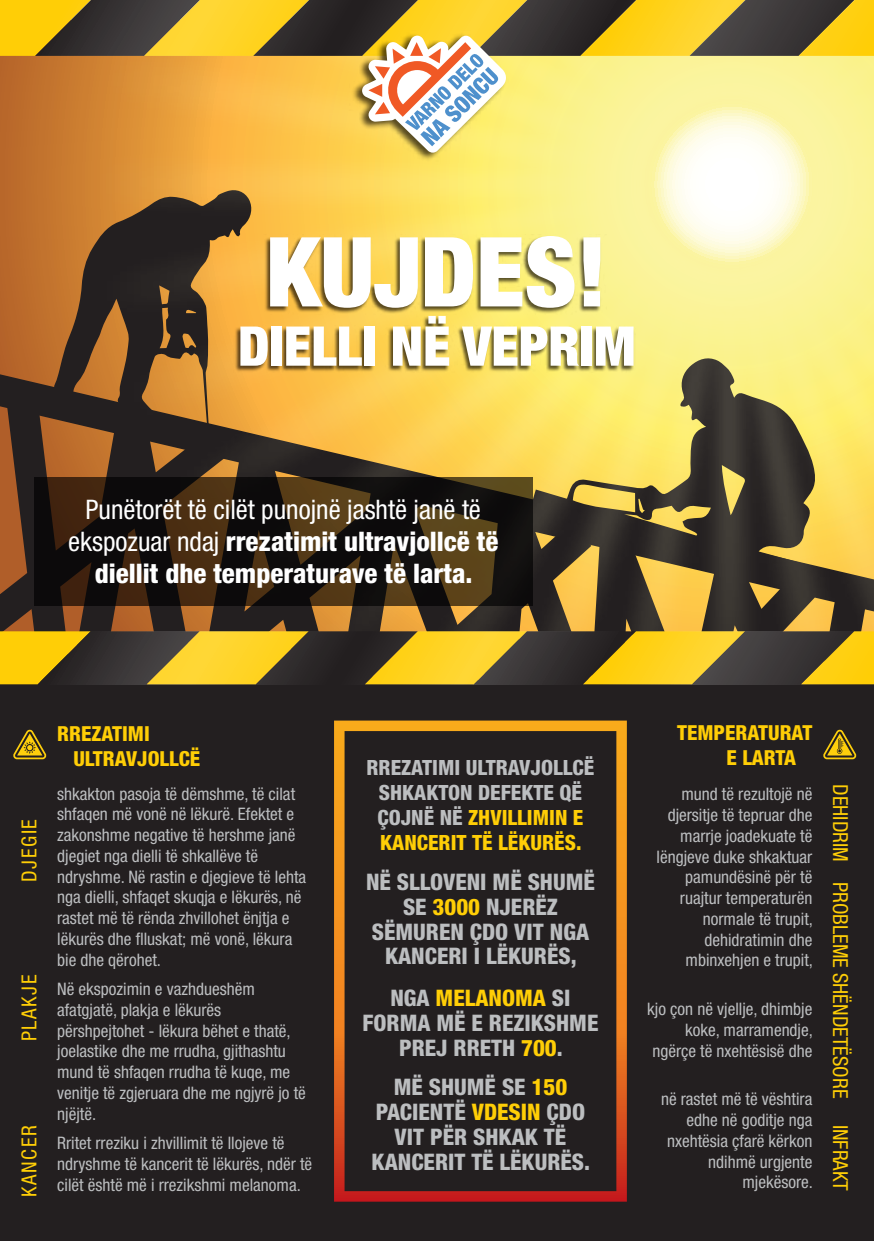
<style>
.page{position:relative;width:874px;height:1241px;background:#fff}
.page>*{position:absolute;margin:0;border:0;box-sizing:border-box;transform-origin:0 0}
.t1{font:800 condensed 26.95px/32.4px "Helvetica Neue LT Pro";color:#fff;text-align:center}
.t2{font:800 condensed 22.75px/24.8px "Helvetica Neue LT Pro";color:#bcbec0;text-align:center}
.t3{font:800 condensed 21px/24.8px "Helvetica Neue LT Pro";color:#bcbec0;text-align:center}
.t4{font:condensed 20.65px "Helvetica Neue LT Pro";color:#ffce06}
.t5{font:800 condensed 20.65px/24.8px "Helvetica Neue LT Pro";color:#ffce06}
.t6{font:condensed 17.32px/20.7px "Helvetica Neue LT Pro";color:#bcbec0}
.s1{font-weight:400}
.s2{color:#ffce06}
</style>
<div class="page">
<img style="left:0;top:153px;width:873px;height:478px">
<div style="left:0;top:684px;width:873px;height:556px;background:#231f20"></div>
<svg style="left:0;top:631px;width:873px;height:53px;background:#998128"></svg>
<img style="left:349px;top:153px;width:159px;height:10px">
<svg style="left:0;top:0;width:873px;height:153px;background:#ceaf5b"></svg>
<svg style="left:34px;top:477px;width:498px;height:128px;background:#291d0f"></svg>
<svg style="left:334px;top:720px;width:292px;height:481px"></svg>
<svg style="left:13px;top:729px;width:34px;height:31px"></svg>
<svg style="left:823px;top:729px;width:34px;height:31px"></svg>
<img style="left:233px;top:234px;width:402px;height:138px">
<svg style="left:270px;top:237px;width:147px;height:71px"></svg>
<svg style="left:425px;top:237px;width:48px;height:69px"></svg>
<svg style="left:480px;top:236px;width:94px;height:72px"></svg>
<svg style="left:583px;top:237px;width:17px;height:69px"></svg>
<svg style="left:240px;top:326px;width:27px;height:39px"></svg>
<div style="left:271px;top:326px;width:10px;height:39px;background:#fff"></div>
<svg style="left:286px;top:326px;width:75px;height:39px"></svg>
<div style="left:364px;top:326px;width:10px;height:39px;background:#fff"></div>
<svg style="left:393px;top:316px;width:56px;height:49px"></svg>
<svg style="left:462px;top:326px;width:116px;height:39px"></svg>
<div style="left:581px;top:326px;width:10px;height:39px;background:#fff"></div>
<svg style="left:595px;top:326px;width:38px;height:39px"></svg>
<h1 class="t1" style="left:68px;top:492px;width:431px"><span class="s1">Punëtorët të cilët punojnë jashtë janë të ekspozuar ndaj</span> rrezatimit ultravjollcë të diellit dhe temperaturave të larta.</h1>
<p class="t5" style="left:726px;top:720px;width:87px;text-indent:-49px">TEMPERATURAT<br>E LARTA</p>
<p class="t5" style="left:73px;top:720px;width:128px;text-indent:-16px">RREZATIMI<br>ULTRAVJOLLCË</p>
<p class="t3" style="left:366px;top:755px;width:229px">RREZATIMI ULTRAVJOLLCË<br>SHKAKTON DEFEKTE QË<br>ÇOJNË NË <span class="s2">ZHVILLIMIN E<br>KANCERIT TË LËKURËS.</span></p>
<h2 class="t2" style="left:366px;top:868px;width:230px">NË SLLOVENI MË SHUMË<br>SE <span class="s2">3000</span> NJERËZ<br>SËMUREN ÇDO VIT NGA<br>KANCERI I LËKURËS,</h2>
<h2 class="t2" style="left:362px;top:984px;width:237px">NGA <span class="s2">MELANOMA</span> SI<br>FORMA MË E REZIKSHME<br>PREJ RRETH <span class="s2">700</span>.</h2>
<h2 class="t2" style="left:371px;top:1073px;width:220px">MË SHUMË SE <span class="s2">150<br></span>PACIENTË <span class="s2">VDESIN</span> ÇDO<br>VIT PËR SHKAK TË<br>KANCERIT TË LËKURËS.</h2>
<p class="t4" style="left:851px;top:783px;width:79px;rotate:90deg">DEHIDRIM</p>
<p class="t6" style="left:57px;top:783px;width:250px">shkakton pasoja të dëmshme, të cilat shfaqen më vonë në lëkurë. Efektet e zakonshme negative të hershme janë djegiet nga dielli të shkallëve të ndryshme. Në rastin e djegieve të lehta nga dielli, shfaqet skuqja e lëkurës, në rastet më të rënda zhvillohet ënjtja e lëkurës dhe flluskat; më vonë, lëkura bie dhe qërohet.</p>
<p class="t6" style="left:57px;top:978px;width:250px">Në ekspozimin e vazhdueshëm afatgjatë, plakja e lëkurës përshpejtohet - lëkura bëhet e thatë, joelastike dhe me rrudha, gjithashtu mund të shfaqen rrudha të kuqe, me venitje të zgjeruara dhe me ngjyrë jo të njëjtë.</p>
<p class="t6" style="left:57px;top:1132px;width:256px">Rritet rreziku i zhvillimit të llojeve të ndryshme të kancerit të lëkurës, ndër të cilët është më i rrezikshmi melanoma.</p>
<p class="t6" style="left:656px;top:783px;width:158px;text-align:right">mund të rezultojë në djersitje të tepruar dhe marrje joadekuate të lëngjeve duke shkaktuar pamundësinë për të ruajtur temperaturën normale të trupit, dehidratimin dhe mbinxehjen e trupit,</p>
<p class="t6" style="left:647px;top:998px;width:167px;text-align:right">kjo çon në vjellje, dhimbje koke, marramendje, ngërçe të nxehtësisë dhe</p>
<p class="t6" style="left:660px;top:1088px;width:153px;text-align:right">në rastet më të vështira edhe në goditje nga nxehtësia çfarë kërkon ndihmë urgjente mjekësore.</p>
<p class="t4" style="left:17px;top:882px;width:65px;rotate:-90deg">DJEGIE</p>
<p class="t4" style="left:851px;top:881px;width:218px;rotate:90deg">PROBLEME SHËNDETËSORE</p>
<p class="t4" style="left:17px;top:1041px;width:68px;rotate:-90deg">PLAKJE</p>
<p class="t4" style="left:17px;top:1196px;width:73px;rotate:-90deg">KANCER</p>
<p class="t4" style="left:851px;top:1124px;width:68px;rotate:90deg">INFRAKT</p>
</div>
